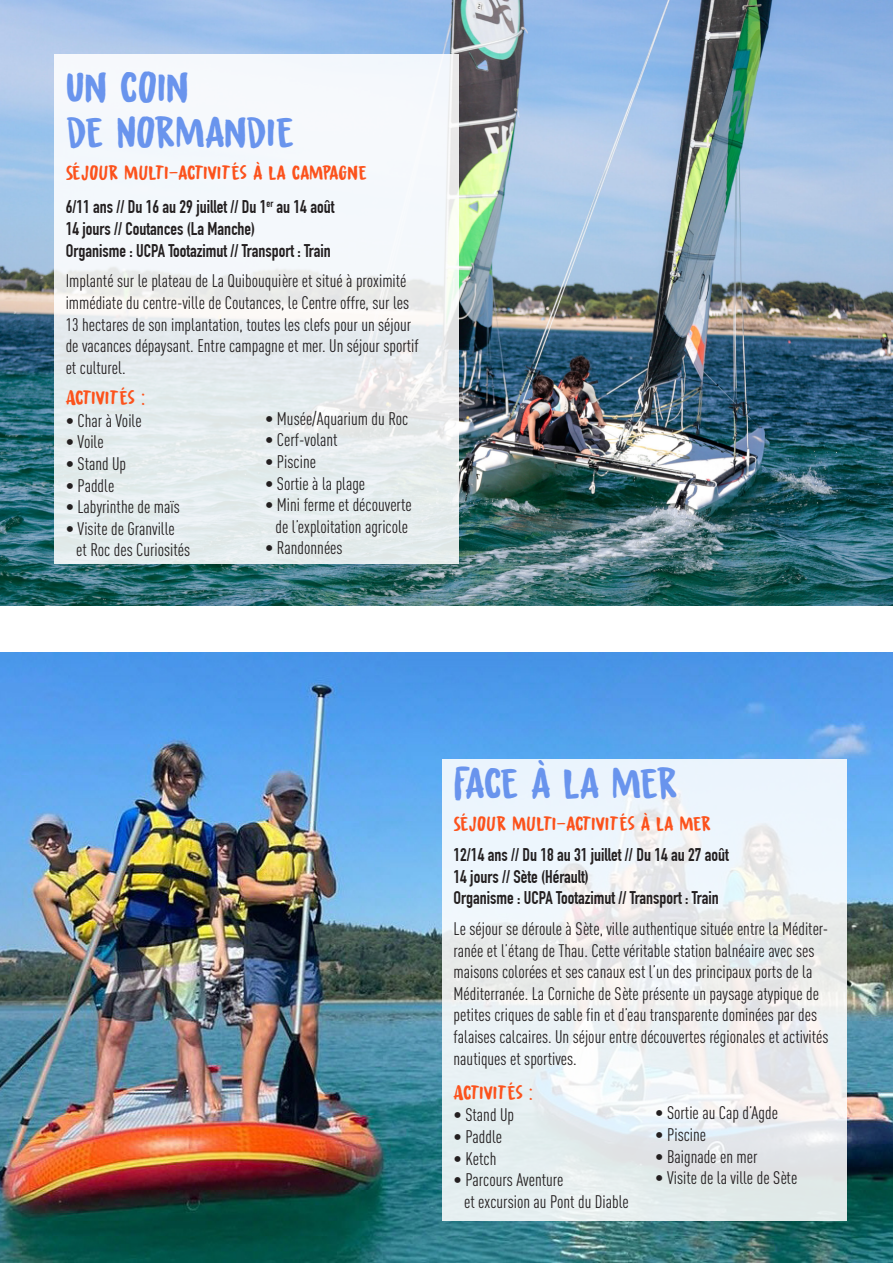
<style>
.page{position:relative;width:893px;height:1263px;background:#fff}
.page>*{position:absolute;margin:0;border:0;box-sizing:border-box;transform-origin:0 0}
.t1{font:45px "Awesome Sauce DEMO";color:#6994ed}
.t2{font:21px "Awesome Sauce DEMO";color:#fc521c}
.t3{font:18px/21.6px "DIN Cond";color:#231f20}
.t4{font:700 18px "DIN Condensed";color:#231f20}
</style>
<div class="page">
<img style="left:0;top:653px;width:893px;height:610px">
<img style="left:0;top:0;width:893px;height:606px">
<svg style="left:54px;top:54px;width:404px;height:509px"></svg>
<svg style="left:442px;top:759px;width:404px;height:461px"></svg>
<svg style="left:67px;top:72px;width:16px;height:29px"></svg>
<svg style="left:121px;top:72px;width:16px;height:30px"></svg>
<svg style="left:159px;top:74px;width:6px;height:27px"></svg>
<svg style="left:67px;top:117px;width:35px;height:31px"></svg>
<svg style="left:125px;top:165px;width:13px;height:14px"></svg>
<svg style="left:165px;top:165px;width:30px;height:15px"></svg>
<svg style="left:204px;top:166px;width:3px;height:13px"></svg>
<svg style="left:218px;top:166px;width:3px;height:13px"></svg>
<svg style="left:232px;top:162px;width:7px;height:18px"></svg>
<svg style="left:277px;top:165px;width:8px;height:15px"></svg>
<svg style="left:292px;top:165px;width:55px;height:15px"></svg>
<svg style="left:359px;top:166px;width:7px;height:14px"></svg>
<svg style="left:66px;top:390px;width:17px;height:15px"></svg>
<svg style="left:92px;top:392px;width:3px;height:12px"></svg>
<svg style="left:106px;top:392px;width:3px;height:12px"></svg>
<svg style="left:120px;top:387px;width:7px;height:18px"></svg>
<svg style="left:142px;top:394px;width:2px;height:11px"></svg>
<div style="left:455px;top:767px;width:62px;height:34px;background:#ebf4fd"></div>
<svg style="left:613px;top:767px;width:64px;height:33px;background:#edf4fb"></svg>
<svg style="left:513px;top:816px;width:13px;height:14px"></svg>
<svg style="left:553px;top:816px;width:30px;height:14px"></svg>
<svg style="left:592px;top:817px;width:3px;height:12px"></svg>
<svg style="left:606px;top:817px;width:3px;height:12px"></svg>
<svg style="left:620px;top:813px;width:7px;height:17px"></svg>
<svg style="left:665px;top:816px;width:8px;height:14px"></svg>
<svg style="left:680px;top:816px;width:30px;height:15px"></svg>
<svg style="left:454px;top:1085px;width:17px;height:15px"></svg>
<svg style="left:480px;top:1086px;width:3px;height:13px"></svg>
<svg style="left:494px;top:1086px;width:3px;height:13px"></svg>
<svg style="left:508px;top:1082px;width:7px;height:17px"></svg>
<svg style="left:530px;top:1088px;width:2px;height:12px"></svg>
<div style="left:118px;top:116px;width:175px;height:32px;background:#f5f8fc"></div>
<svg style="left:66px;top:162px;width:52px;height:18px"></svg>
<div style="left:532px;top:760px;width:67px;height:39px;background:#ebf4fd"></div>
<svg style="left:454px;top:813px;width:52px;height:18px"></svg>
<p class="t1" style="left:85px;top:62px;width:106px">■ □■</p>
<p class="t2" style="left:139px;top:161px;width:27px">◆●▼</p>
<p class="t2" style="left:194px;top:161px;width:84px">▼❖▼ ▲ → ●</p>
<p class="t2" style="left:347px;top:161px;width:12px">■</p>
<p class="t4" style="left:66px;top:197px;width:270px">6/11 ans // Du 16 au 29 juillet // Du 1<sup>er</sup> au 14 août</p>
<p class="t4" style="left:66px;top:218px;width:191px">14 jours // Coutances (La Manche)</p>
<p class="t4" style="left:66px;top:240px;width:267px">Organisme : UCPA Tootazimut // Transport : Train</p>
<p class="t3" style="left:66px;top:270px;width:342px">Implanté sur le plateau de La Quibouquière et situé à proximité</p>
<p class="t3" style="left:66px;top:292px;width:345px">immédiate du centre-ville de Coutances, le Centre offre, sur les</p>
<p class="t3" style="left:66px;top:313px;width:347px">13 hectares de son implantation, toutes les clefs pour un séjour</p>
<p class="t3" style="left:66px;top:335px;width:355px">de vacances dépaysant. Entre campagne et mer. Un séjour sportif</p>
<p class="t3" style="left:66px;top:356px;width:61px">et culturel.</p>
<p class="t2" style="left:82px;top:386px;width:54px">▼❖▼ ▲</p>
<p class="t3" style="left:66px;top:409px;width:77px">• Char à Voile</p>
<p class="t3" style="left:66px;top:431px;width:40px">• Voile</p>
<p class="t3" style="left:66px;top:453px;width:62px">• Stand Up</p>
<p class="t3" style="left:66px;top:474px;width:50px">• Paddle</p>
<p class="t3" style="left:66px;top:496px;width:116px">• Labyrinthe de maïs</p>
<p class="t3" style="left:66px;top:517px;width:111px">• Visite de Granville</p>
<p class="t3" style="left:76px;top:539px;width:116px">et Roc des Curiosités</p>
<p class="t3" style="left:265px;top:407px;width:145px">• Musée/Aquarium du Roc</p>
<p class="t3" style="left:265px;top:429px;width:74px">• Cerf-volant</p>
<p class="t3" style="left:265px;top:451px;width:52px">• Piscine</p>
<p class="t3" style="left:265px;top:472px;width:102px">• Sortie à la plage</p>
<p class="t3" style="left:265px;top:494px;width:148px">• Mini ferme et découverte</p>
<p class="t3" style="left:276px;top:515px;width:134px">de l’exploitation agricole</p>
<p class="t3" style="left:265px;top:537px;width:79px">• Randonnées</p>
<p class="t2" style="left:527px;top:811px;width:27px">◆●▼</p>
<p class="t2" style="left:582px;top:811px;width:84px">▼❖▼ ▲ → ●</p>
<p class="t4" style="left:454px;top:844px;width:277px">12/14 ans // Du 18 au 31 juillet // Du 14 au 27 août</p>
<p class="t4" style="left:454px;top:866px;width:137px">14 jours // Sète (Hérault)</p>
<p class="t4" style="left:454px;top:887px;width:267px">Organisme : UCPA Tootazimut // Transport : Train</p>
<p class="t3" style="left:454px;top:917px;width:376px">Le séjour se déroule à Sète, ville authentique située entre la Méditer&shy;ranée et l’étang de Thau. Cette véritable station balnéaire avec ses maisons colorées et ses canaux est l’un des principaux ports de la Méditerranée. La Corniche de Sète présente un paysage atypique de petites criques de sable fin et d’eau transparente dominées par des falaises calcaires. Un séjour entre découvertes régionales et activités nautiques et sportives.</p>
<p class="t2" style="left:470px;top:1081px;width:54px">▼❖▼ ▲</p>
<p class="t3" style="left:454px;top:1104px;width:62px">• Stand Up</p>
<p class="t3" style="left:454px;top:1125px;width:50px">• Paddle</p>
<p class="t3" style="left:454px;top:1147px;width:44px">• Ketch</p>
<p class="t3" style="left:454px;top:1169px;width:111px">• Parcours Aventure</p>
<p class="t3" style="left:464px;top:1190px;width:166px">et excursion au Pont du Diable</p>
<p class="t3" style="left:655px;top:1102px;width:124px">• Sortie au Cap d’Agde</p>
<p class="t3" style="left:655px;top:1123px;width:52px">• Piscine</p>
<p class="t3" style="left:655px;top:1145px;width:104px">• Baignade en mer</p>
<p class="t3" style="left:655px;top:1167px;width:144px">• Visite de la ville de Sète</p>
</div>
